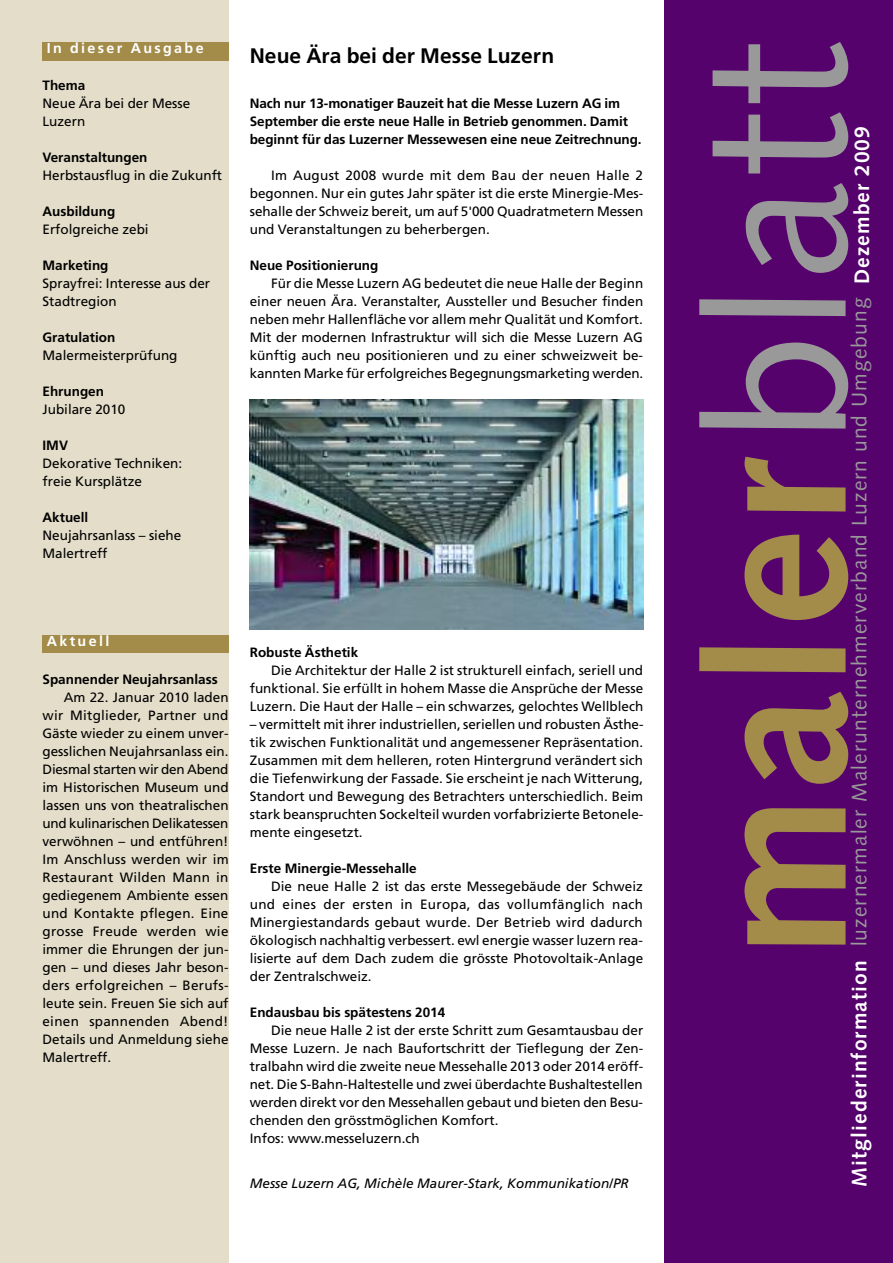
<style>
.page{position:relative;width:893px;height:1263px;background:#fff}
.page>*{position:absolute;margin:0;border:0;box-sizing:border-box;transform-origin:0 0}
.t1{font:700 195px "Syntax";letter-spacing:.03em;color:#a38c4a}
.t2{font:21px "Syntax";letter-spacing:.055em;color:#999}
.t3{font:700 21px "Frutiger";color:#000}
.t4{font:700 14.25px "Frutiger";letter-spacing:.165em;color:#fff}
.t5{font:13.5px/18px "Frutiger";color:#000;text-align:justify}
.t6{font:700 13.5px/18px "Frutiger";color:#000}
.t7{font:italic 13.5px "Frutiger";color:#000}
.s1{font-weight:400;color:#999}
.s2{font-weight:700;color:#fff}
</style>
<div class="page">
<div style="left:664px;top:0;width:229px;height:1263px;background:#56026d"></div>
<div style="left:0;top:0;width:229px;height:1263px;background:#e3ddc9"></div>
<div style="left:248px;top:390px;width:395px;height:229px;background:linear-gradient(to right,#fff,#fff)"></div>
<img style="left:250px;top:400px;width:393px;height:229px">
<div style="left:43px;top:43px;width:186px;height:18px;background:#a38c4a"></div>
<div style="left:43px;top:636px;width:186px;height:17px;background:#a38c4a"></div>
<p class="t4" style="left:47px;top:43px;width:158px">In dieser Ausgabe</p>
<p class="t6" style="left:43px;top:77px;width:44px">Thema</p>
<p class="t5" style="left:43px;top:95px;width:149px">Neue Ära bei der Messe<br>Luzern</p>
<p class="t6" style="left:43px;top:149px;width:107px">Veranstaltungen</p>
<p class="t5" style="left:43px;top:167px;width:181px">Herbstausflug in die Zukunft</p>
<p class="t6" style="left:43px;top:203px;width:74px">Ausbildung</p>
<p class="t5" style="left:43px;top:221px;width:108px">Erfolgreiche zebi</p>
<p class="t6" style="left:43px;top:257px;width:68px">Marketing</p>
<p class="t5" style="left:43px;top:275px;width:169px">Sprayfrei: Interesse aus der<br>Stadtregion</p>
<p class="t6" style="left:43px;top:329px;width:74px">Gratulation</p>
<p class="t5" style="left:43px;top:347px;width:137px">Malermeisterprüfung</p>
<p class="t6" style="left:43px;top:383px;width:63px">Ehrungen</p>
<p class="t5" style="left:43px;top:401px;width:84px">Jubilare 2010</p>
<p class="t6" style="left:43px;top:437px;width:27px">IMV</p>
<p class="t5" style="left:43px;top:455px;width:141px">Dekorative Techniken: freie Kursplätze</p>
<p class="t6" style="left:43px;top:509px;width:47px">Aktuell</p>
<p class="t5" style="left:43px;top:527px;width:140px">Neujahrsanlass – siehe<br>Malertreff</p>
<h2 class="t3" style="left:250px;top:47px;width:306px">Neue Ära bei der Messe Luzern</h2>
<p class="t6" style="left:250px;top:95px;width:393px">Nach nur 13-monatiger Bauzeit hat die Messe Luzern AG im<br>September die erste neue Halle in Betrieb genommen. Damit beginnt für das Luzerner Messewesen eine neue Zeitrechnung.</p>
<p class="t5" style="left:250px;top:167px;width:395px;text-indent:21px">Im August 2008 wurde mit dem Bau der neuen Halle 2 begonnen. Nur ein gutes Jahr später ist die erste Minergie-Mes&shy;sehalle der Schweiz bereit, um auf 5'000 Quadratmetern Messen und Veranstaltungen zu beherbergen.</p>
<p class="t6" style="left:250px;top:257px;width:130px">Neue Positionierung</p>
<p class="t5" style="left:250px;top:275px;width:395px;text-indent:21px">Für die Messe Luzern AG bedeutet die neue Halle der Beginn einer neuen Ära. Veranstalter, Aussteller und Besucher finden neben mehr Hallenfläche vor allem mehr Qualität und Komfort.<br>Mit der modernen Infrastruktur will sich die Messe Luzern AG künftig auch neu positionieren und zu einer schweizweit be&shy;kannten Marke für erfolgreiches Begegnungsmarketing werden.</p>
<p class="t4" style="left:47px;top:636px;width:64px">Aktuell</p>
<p class="t6" style="left:43px;top:671px;width:177px">Spannender Neujahrsanlass</p>
<p class="t5" style="left:43px;top:689px;width:188px;text-indent:21px">Am 22. Januar 2010 laden wir Mitglieder, Partner und Gäste wieder zu einem unver&shy;gesslichen Neujahrsanlass ein.<br>Diesmal starten wir den Abend im Historischen Museum und lassen uns von theatralischen und kulinarischen Delikatessen verwöhnen – und entführen!<br>Im Anschluss werden wir im Restaurant Wilden Mann in gediegenem Ambiente essen und Kontakte pflegen. Eine grosse Freude werden wie immer die Ehrungen der jun&shy;gen – und dieses Jahr beson&shy;ders erfolgreichen – Berufs&shy;leute sein. Freuen Sie sich auf einen spannenden Abend!<br>Details und Anmeldung siehe Malertreff.</p>
<p class="t6" style="left:250px;top:644px;width:110px">Robuste Ästhetik</p>
<p class="t5" style="left:250px;top:662px;width:395px;text-indent:21px">Die Architektur der Halle 2 ist strukturell einfach, seriell und funktional. Sie erfüllt in hohem Masse die Ansprüche der Messe Luzern. Die Haut der Halle – ein schwarzes, gelochtes Wellblech</p>
<p class="t5" style="left:250px;top:716px;width:395px">– vermittelt mit ihrer industriellen, seriellen und robusten Ästhe&shy;tik zwischen Funktionalität und angemessener Repräsentation.<br>Zusammen mit dem helleren, roten Hintergrund verändert sich die Tiefenwirkung der Fassade. Sie erscheint je nach Witterung, Standort und Bewegung des Betrachters unterschiedlich. Beim stark beanspruchten Sockelteil wurden vorfabrizierte Betonele&shy;mente eingesetzt.</p>
<p class="t6" style="left:250px;top:860px;width:168px">Erste Minergie-Messehalle</p>
<p class="t5" style="left:250px;top:878px;width:395px;text-indent:21px">Die neue Halle 2 ist das erste Messegebäude der Schweiz und eines der ersten in Europa, das vollumfänglich nach Minergiestandards gebaut wurde. Der Betrieb wird dadurch ökologisch nachhaltig verbessert. ewl energie wasser luzern rea&shy;lisierte auf dem Dach zudem die grösste Photovoltaik-Anlage der Zentralschweiz.</p>
<p class="t6" style="left:250px;top:1004px;width:197px">Endausbau bis spätestens 2014</p>
<p class="t5" style="left:250px;top:1022px;width:395px;text-align:left;text-indent:21px">Die neue Halle 2 ist der erste Schritt zum Gesamtausbau der Messe Luzern. Je nach Baufortschritt der Tieflegung der Zen&shy;tralbahn wird die zweite neue Messehalle 2013 oder 2014 eröff&shy;net. Die S-Bahn-Haltestelle und zwei überdachte Bushaltestellen werden direkt vor den Messehallen gebaut und bieten den Besu&shy;chenden den grösstmöglichen Komfort.<br>Infos: www.messeluzern.ch</p>
<p class="t7" style="left:250px;top:1178px;width:380px">Messe Luzern AG, Michèle Maurer-Stark, Kommunikation/PR</p>
<h1 class="t1" style="left:699px;top:958px;width:917px;rotate:-90deg">maler<span class="s1">blatt</span></h1>
<h2 class="t2" style="left:851px;top:1187px;width:1062px;rotate:-90deg"><span class="s2">Mitgliederinformation</span> luzernermaler Malerunternehmerverband Luzern und Umgebung <span class="s2">Dezember 2009</span></h2>
</div>
